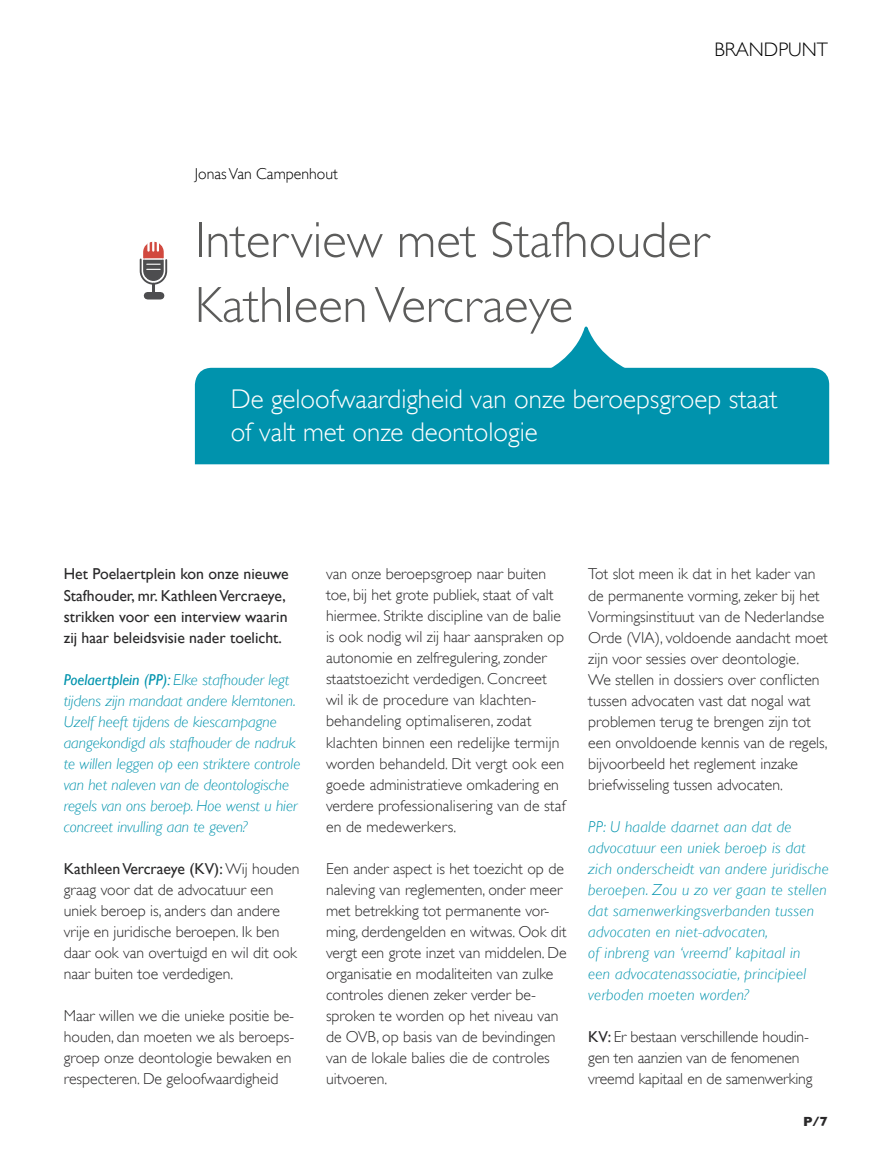
<style>
.page{position:relative;width:893px;height:1149px;background:#fff}
.page>*{position:absolute;margin:0;border:0;box-sizing:border-box;transform-origin:0 0}
.t1{font:300 51px/64.8px "Gill Sans";color:#5c5c5b}
.t2{font:300 27px/32.4px "Gill Sans";color:#fff}
.t3{font:300 19.5px "Gill Sans";color:#000}
.t4{font:700 19.5px "Myriad Pro";color:#d1493f}
.t5{font:300 15.75px/21px "Gill Sans";color:#292829}
.t6{font:italic 300 15.75px/21px "Gill Sans";color:#0093ad}
.t7{font:italic 300 15.75px/21px "Gill Sans";letter-spacing:.02em;color:#0093ad}
.t8{font:15.75px/21px "Gill Sans";color:#292829}
.t9{font:300 15.75px "Gill Sans";color:#000}
.t10{font:700 13.5px "Gill Sans";color:#292829}
.s1{font-weight:400}
</style>
<div class="page">
<div style="left:195px;top:368px;width:634px;height:96px;background:#0093ad"></div>
<svg style="left:543px;top:326px;width:90px;height:49px"></svg>
<div style="left:148px;top:292px;width:13px;height:7px;background:#4d4d4f"></div>
<svg style="left:139px;top:241px;width:29px;height:51px"></svg>
<p class="t9" style="left:195px;top:161px;width:145px">Jonas Van Campenhout</p>
<p class="t3" style="left:714px;top:34px;width:115px">Brandpunt</p>
<h1 class="t1" style="left:195px;top:205px;width:517px">I nterview met Stafhouder<br>Kathleen Vercraeye</h1>
<p class="t4" style="left:222px;top:249px;width:12px">§</p>
<h2 class="t2" style="left:231px;top:382px;width:549px">De geloofwaardigheid van onze beroepsgroep staat of valt met onze deontologie</h2>
<p class="t8" style="left:64px;top:563px;width:226px">Het Poelaertplein kon onze nieuwe Stafhouder, mr. Kathleen Vercraeye, strikken voor een interview waarin zij haar beleidsvisie nader toelicht.</p>
<p class="t6" style="left:64px;top:668px;width:238px"><span class="s1">Poelaertplein (PP):</span> Elke stafhouder legt tijdens zijn mandaat andere klemtonen.<br>Uzelf heeft tijdens de kiescampagne aangekondigd als stafhouder de nadruk te willen leggen op een striktere controle van het naleven van de deontologische regels van ons beroep. Hoe wenst u hier concreet invulling aan te geven?</p>
<p class="t5" style="left:64px;top:857px;width:237px"><span class="s1">Kathleen Vercraeye (KV):</span> Wij houden graag voor dat de advocatuur een uniek beroep is, anders dan andere vrije en juridische beroepen. Ik ben daar ook van overtuigd en wil dit ook naar buiten toe verdedigen.</p>
<p class="t5" style="left:64px;top:1004px;width:232px">Maar willen we die unieke positie be&shy;houden, dan moeten we als beroeps&shy;groep onze deontologie bewaken en respecteren. De geloofwaardigheid</p>
<p class="t5" style="left:326px;top:563px;width:242px">van onze beroepsgroep naar buiten toe, bij het grote publiek, staat of valt hiermee. Strikte discipline van de balie is ook nodig wil zij haar aanspraken op autonomie en zelfregulering, zonder staatstoezicht verdedigen. Concreet wil ik de procedure van klachten&shy;behandeling optimaliseren, zodat klachten binnen een redelijke termijn worden behandeld. Dit vergt ook een goede administratieve omkadering en verdere professionalisering van de staf en de medewerkers.</p>
<p class="t5" style="left:326px;top:856px;width:242px">Een ander aspect is het toezicht op de naleving van reglementen, onder meer met betrekking tot permanente vor&shy;ming, derdengelden en witwas. Ook dit vergt een grote inzet van middelen. De organisatie en modaliteiten van zulke controles dienen zeker verder be&shy;sproken te worden op het niveau van de OVB</p>
<p class="t5" style="left:326px;top:1024px;width:231px;text-indent:50px">, op basis van de bevindingen van de lokale balies die de controles uitvoeren.</p>
<p class="t5" style="left:588px;top:563px;width:242px">Tot slot meen ik dat in het kader van de permanente vorming, zeker bij het Vormingsinstituut van de N ederlandse Orde (VIA), voldoende aandacht moet zijn voor sessies over deontologie.<br>We stellen in dossiers over conflicten tussen advocaten vast dat nogal wat problemen terug te brengen zijn tot een onvoldoende kennis van de regels, bijvoorbeeld het reglement inzake briefwisseling tussen advocaten.</p>
<p class="t7" style="left:588px;top:815px;width:242px">PP: U haalde daarnet aan dat de advocatuur een uniek beroep is dat zich onderscheidt van andere juridische beroepen. Zou u zo ver gaan te stellen dat samenwerkingsverbanden tussen advocaten en niet-advocaten,<br>of inbreng van ‘vreemd’ kapitaal in<br>een advocatenassociatie, principieel verboden moeten worden?</p>
<p class="t5" style="left:588px;top:1025px;width:226px"><span class="s1">KV:</span> Er bestaan verschillende houdin&shy;gen ten aanzien van de fenomenen vreemd kapitaal en de samenwerking</p>
<p class="t10" style="left:803px;top:1113px;width:26px">P/7</p>
</div>
